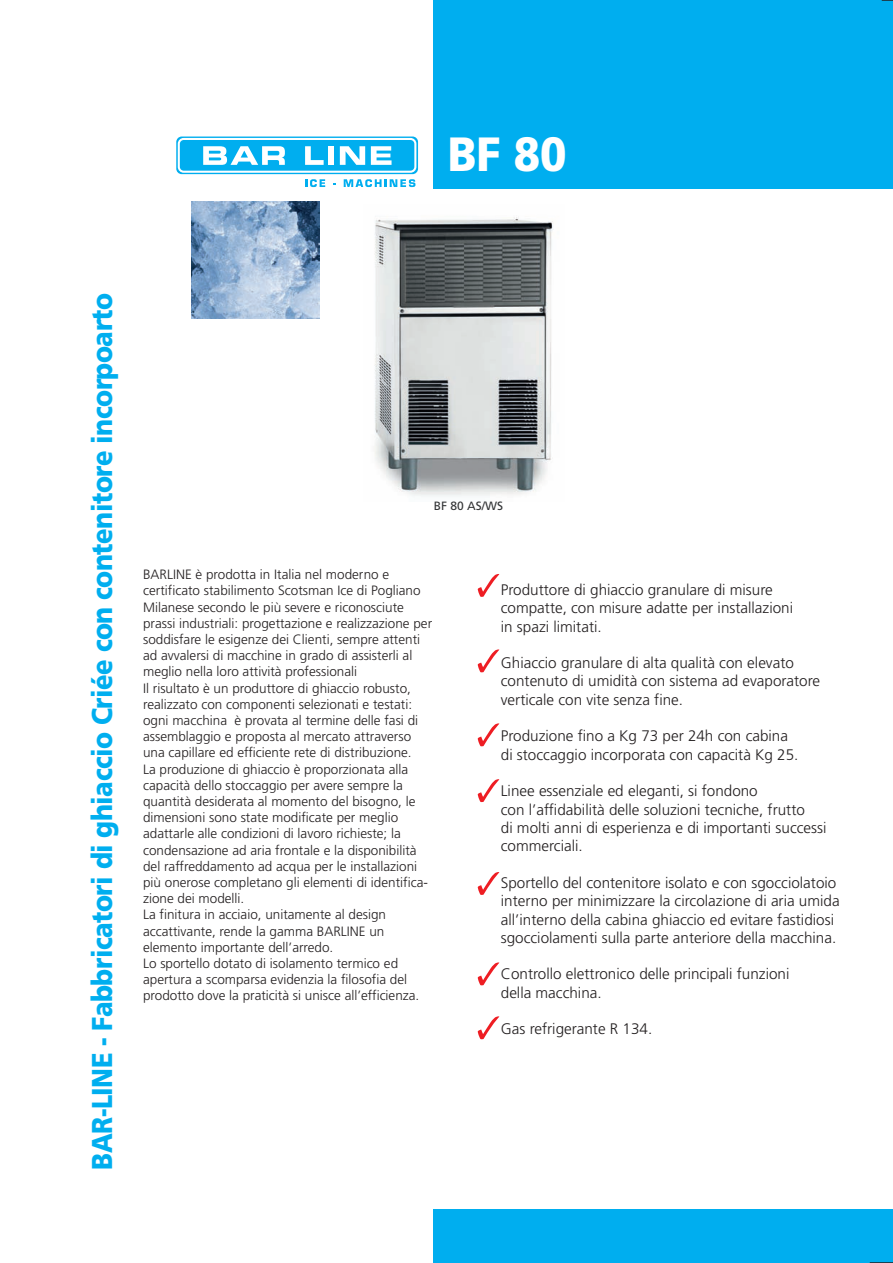
<style>
.page{position:relative;width:893px;height:1263px;background:#fff}
.page>*{position:absolute;margin:0;border:0;box-sizing:border-box;transform-origin:0 0}
.t1{font:900 48px "Frutiger";color:#fff;scale:.9 1}
.t2{font:900 28.65px "Frutiger";letter-spacing:-.02em;color:#00aeef;scale:.89 1}
.t3{font:300 15.3px/18.3px "Frutiger";color:#231f20}
.t4{font:300 13.5px/16.2px "Frutiger";color:#231f20}
.t5{font:12px "Frutiger";color:#323436}
</style>
<div class="page">
<div style="left:434px;top:0;width:459px;height:188px;background:#00aeef"></div>
<div style="left:434px;top:1210px;width:459px;height:53px;background:#00aeef"></div>
<div style="left:176px;top:137px;width:242px;height:37px;background:#00aeef;border-radius:5px"></div>
<svg style="left:203px;top:146px;width:82px;height:19px"></svg>
<svg style="left:305px;top:146px;width:19px;height:19px"></svg>
<div style="left:328px;top:146px;width:6px;height:19px;background:#fff"></div>
<svg style="left:340px;top:146px;width:25px;height:19px"></svg>
<svg style="left:371px;top:146px;width:21px;height:19px"></svg>
<svg style="left:305px;top:179px;width:20px;height:8px"></svg>
<svg style="left:344px;top:179px;width:71px;height:8px"></svg>
<div style="left:178px;top:138px;width:238px;height:35px;border:2px solid #fff;border-radius:5px"></div>
<img style="left:374px;top:217px;width:179px;height:280px">
<img style="left:191px;top:202px;width:129px;height:116px">
<svg style="left:870px;top:1262px;width:23px;height:1px"></svg>
<svg style="left:478px;top:574px;width:22px;height:23px"></svg>
<svg style="left:478px;top:649px;width:22px;height:23px"></svg>
<svg style="left:478px;top:723px;width:22px;height:23px"></svg>
<svg style="left:478px;top:779px;width:22px;height:23px"></svg>
<svg style="left:478px;top:872px;width:22px;height:23px"></svg>
<svg style="left:478px;top:962px;width:22px;height:23px"></svg>
<svg style="left:478px;top:1016px;width:22px;height:23px"></svg>
<h1 class="t1" style="left:448px;top:125px;width:134px">BF 80</h1>
<h2 class="t2" style="left:85px;top:1170px;width:987px;rotate:-90deg">BAR-LINE - Fabbricatori di ghiaccio Criée con contenitore incorpoarto</h2>
<p class="t5" style="left:434px;top:499px;width:71px">BF 80 AS/WS</p>
<p class="t4" style="left:143px;top:566px;width:291px">BARLINE è prodotta in Italia nel moderno e certificato stabilimento Scotsman Ice di Pogliano Milanese secondo le più severe e riconosciute prassi industriali: progettazione e realizzazione per soddisfare le esigenze dei Clienti, sempre attenti ad avvalersi di macchine in grado di assisterli al meglio nella loro attività professionali<br>Il risultato è un produttore di ghiaccio robusto, realizzato con componenti selezionati e testati: ogni macchina è provata al termine delle fasi di assemblaggio e proposta al mercato attraverso una capillare ed efficiente rete di distribuzione.<br>La produzione di ghiaccio è proporzionata alla capacità dello stoccaggio per avere sempre la quantità desiderata al momento del bisogno, le dimensioni sono state modificate per meglio adattarle alle condizioni di lavoro richieste; la condensazione ad aria frontale e la disponibilità del raffreddamento ad acqua per le installazioni più onerose completano gli elementi di identifica&shy;zione dei modelli.<br>La finitura in acciaio, unitamente al design accattivante, rende la gamma BARLINE un elemento importante dell’arredo.<br>Lo sportello dotato di isolamento termico ed apertura a scomparsa evidenzia la filosofia del prodotto dove la praticità si unisce all’efficienza.</p>
<p class="t3" style="left:501px;top:580px;width:294px">Produttore di ghiaccio granulare di misure compatte, con misure adatte per installazioni in spazi limitati.</p>
<p class="t3" style="left:501px;top:654px;width:321px">Ghiaccio granulare di alta qualità con elevato contenuto di umidità con sistema ad evaporatore verticale con vite senza fine.</p>
<p class="t3" style="left:501px;top:727px;width:299px">Produzione fino a Kg 73 per 24h con cabina di stoccaggio incorporata con capacità Kg 25.</p>
<p class="t3" style="left:501px;top:782px;width:327px">Linee essenziale ed eleganti, si fondono<br>con l’affidabilità delle soluzioni tecniche, frutto<br>di molti anni di esperienza e di importanti successi commerciali.</p>
<p class="t3" style="left:501px;top:873px;width:340px">Sportello del contenitore isolato e con sgocciolatoio interno per minimizzare la circolazione di aria umida all’interno della cabina ghiaccio ed evitare fastidiosi sgocciolamenti sulla parte anteriore della macchina.</p>
<p class="t3" style="left:501px;top:965px;width:290px">Controllo elettronico delle principali funzioni della macchina.</p>
<p class="t3" style="left:501px;top:1020px;width:153px">Gas refrigerante R 134.</p>
</div>
